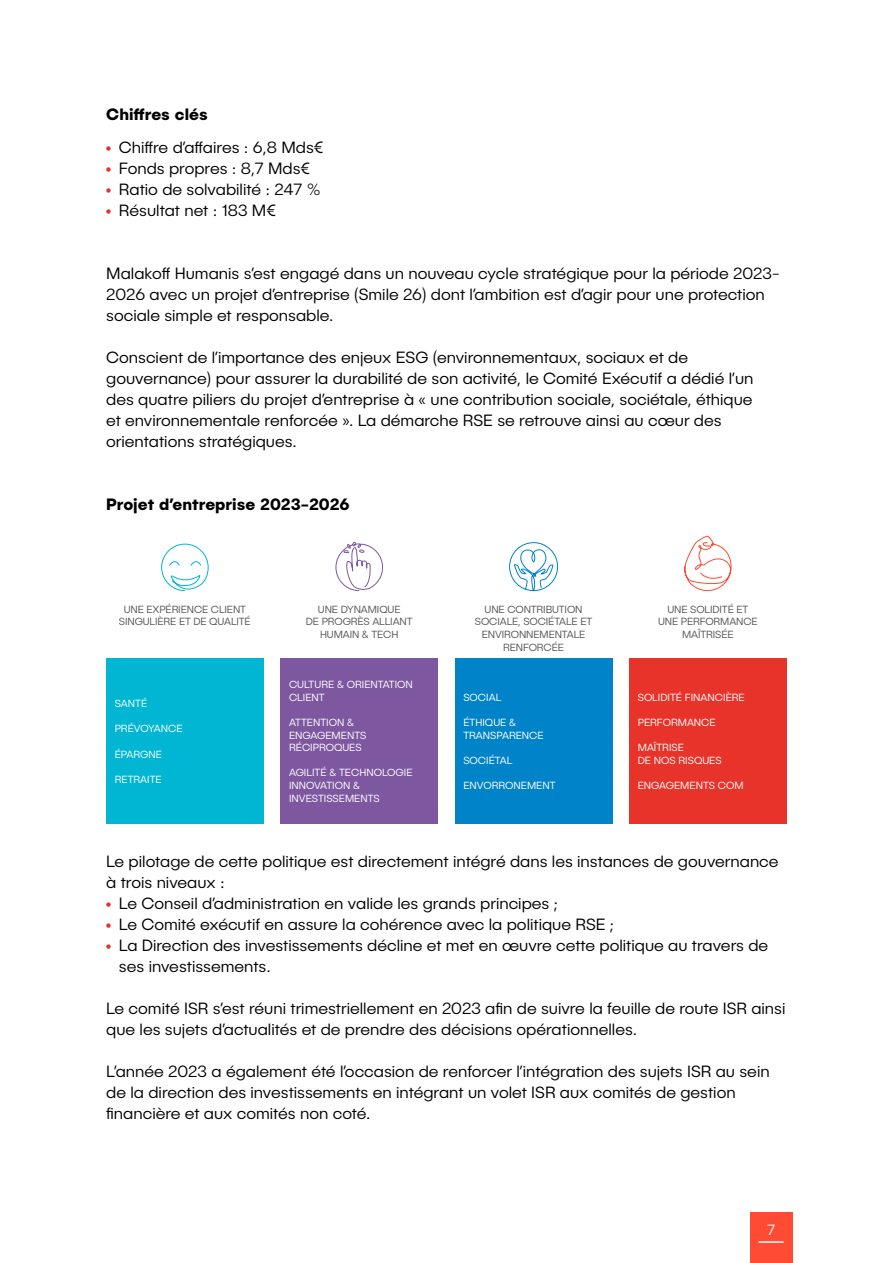
<style>
.page{position:relative;width:893px;height:1263px;background:#fff}
.page>*{position:absolute;margin:0;border:0;box-sizing:border-box;transform-origin:0 0}
.t1{font:300 16.5px/21px "Publica Sans";color:#000}
.t2{font:700 16.5px "Publica Sans";color:#000}
.t3{font:300 15px "Publica Sans";color:#fff}
.t4{font:300 10.5px/12.6px "Publica Sans";color:#fff}
.t5{font:300 10.5px/12.6px "Publica Sans";letter-spacing:-.01em;color:#575756;text-align:center}
</style>
<div class="page">
<div style="left:750px;top:1212px;width:42px;height:51px;background:#ff4b33"></div>
<hr style="left:759px;top:1241px;width:24px;height:2px;background:#fff">
<svg style="left:106px;top:146px;width:5px;height:5px"></svg>
<svg style="left:106px;top:167px;width:5px;height:5px"></svg>
<svg style="left:106px;top:188px;width:5px;height:5px"></svg>
<svg style="left:106px;top:209px;width:5px;height:5px"></svg>
<svg style="left:106px;top:902px;width:5px;height:5px"></svg>
<svg style="left:106px;top:923px;width:5px;height:5px"></svg>
<svg style="left:106px;top:944px;width:5px;height:5px"></svg>
<svg style="left:684px;top:535px;width:48px;height:56px"></svg>
<svg style="left:161px;top:543px;width:48px;height:49px"></svg>
<svg style="left:335px;top:541px;width:48px;height:51px"></svg>
<svg style="left:509px;top:542px;width:49px;height:49px"></svg>
<div style="left:106px;top:658px;width:158px;height:166px;background:#00b6d2"></div>
<div style="left:455px;top:658px;width:157px;height:166px;background:#0083c8"></div>
<div style="left:629px;top:658px;width:158px;height:166px;background:#e7332a"></div>
<div style="left:281px;top:658px;width:157px;height:166px;background:#7d57a0"></div>
<p class="t2" style="left:106px;top:103px;width:103px">Chiffres clés</p>
<p class="t1" style="left:119px;top:137px;width:206px">Chiffre d’affaires : 6,8 Mds€</p>
<p class="t1" style="left:119px;top:158px;width:193px">Fonds propres : 8,7 Mds€</p>
<p class="t1" style="left:119px;top:179px;width:203px">Ratio de solvabilité : 247 %</p>
<p class="t1" style="left:119px;top:200px;width:159px">Résultat net : 183 M€</p>
<p class="t1" style="left:106px;top:263px;width:675px">Malakoff Humanis s’est engagé dans un nouveau cycle stratégique pour la période 2023-<br>2026 avec un projet d’entreprise (Smile 26) dont l’ambition est d’agir pour une protection sociale simple et responsable.</p>
<p class="t1" style="left:106px;top:347px;width:649px">Conscient de l’importance des enjeux ESG (environnementaux, sociaux et de gouvernance) pour assurer la durabilité de son activité, le Comité Exécutif a dédié l’un des quatre piliers du projet d’entreprise à « une contribution sociale, sociétale, éthique et environnementale renforcée ». La démarche RSE se retrouve ainsi au cœur des orientations stratégiques.</p>
<p class="t2" style="left:106px;top:494px;width:245px">Projet d’entreprise 2023-2026</p>
<p class="t5" style="left:119px;top:603px;width:133px">UNE EXPÉRIENCE CLIENT<br>SINGULIÈRE ET DE QUALITÉ</p>
<p class="t5" style="left:306px;top:603px;width:108px">UNE DYNAMIQUE<br>DE PROGRÈS ALLIANT<br>HUMAIN &amp; TECH</p>
<p class="t5" style="left:475px;top:603px;width:119px">UNE CONTRIBUTION<br>SOCIALE, SOCIÉTALE ET<br>ENVIRONNEMENTALE<br>RENFORCÉE</p>
<p class="t5" style="left:658px;top:603px;width:101px">UNE SOLIDITÉ ET<br>UNE PERFORMANCE<br>MAÎTRISÉE</p>
<p class="t4" style="left:115px;top:697px;width:34px">SANTÉ</p>
<p class="t4" style="left:115px;top:722px;width:69px">PRÉVOYANCE</p>
<p class="t4" style="left:115px;top:747px;width:49px">ÉPARGNE</p>
<p class="t4" style="left:115px;top:772px;width:48px">RETRAITE</p>
<p class="t4" style="left:289px;top:678px;width:125px">CULTURE &amp; ORIENTATION<br>CLIENT</p>
<p class="t4" style="left:289px;top:716px;width:79px">ATTENTION &amp;<br>ENGAGEMENTS<br>RÉCIPROQUES</p>
<p class="t4" style="left:289px;top:766px;width:125px">AGILITÉ &amp; TECHNOLOGIE</p>
<p class="t4" style="left:289px;top:779px;width:92px">INNOVATION &amp;<br>INVESTISSEMENTS</p>
<p class="t4" style="left:463px;top:691px;width:39px">SOCIAL</p>
<p class="t4" style="left:463px;top:716px;width:82px">ÉTHIQUE &amp;<br>TRANSPARENCE</p>
<p class="t4" style="left:463px;top:754px;width:51px">SOCIÉTAL</p>
<p class="t4" style="left:463px;top:779px;width:94px">ENVORRONEMENT</p>
<p class="t4" style="left:638px;top:691px;width:108px">SOLIDITÉ FINANCIÈRE</p>
<p class="t4" style="left:638px;top:716px;width:79px">PERFORMANCE</p>
<p class="t4" style="left:638px;top:741px;width:85px">MAÎTRISE<br>DE NOS RISQUES</p>
<p class="t4" style="left:638px;top:779px;width:107px">ENGAGEMENTS COM</p>
<p class="t1" style="left:106px;top:851px;width:674px">Le pilotage de cette politique est directement intégré dans les instances de gouvernance à trois niveaux :</p>
<p class="t1" style="left:119px;top:893px;width:441px">Le Conseil d’administration en valide les grands principes ;</p>
<p class="t1" style="left:119px;top:914px;width:497px">Le Comité exécutif en assure la cohérence avec la politique RSE ;</p>
<p class="t1" style="left:119px;top:935px;width:651px">La Direction des investissements décline et met en œuvre cette politique au travers de ses investissements.</p>
<p class="t1" style="left:106px;top:998px;width:681px">Le comité ISR s’est réuni trimestriellement en 2023 afin de suivre la feuille de route ISR ainsi que les sujets d’actualités et de prendre des décisions opérationnelles.</p>
<p class="t1" style="left:106px;top:1061px;width:665px">L’année 2023 a également été l’occasion de renforcer l’intégration des sujets ISR au sein de la direction des investissements en intégrant un volet ISR aux comités de gestion financière et aux comités non coté.</p>
<p class="t3" style="left:767px;top:1220px;width:10px">7</p>
</div>
